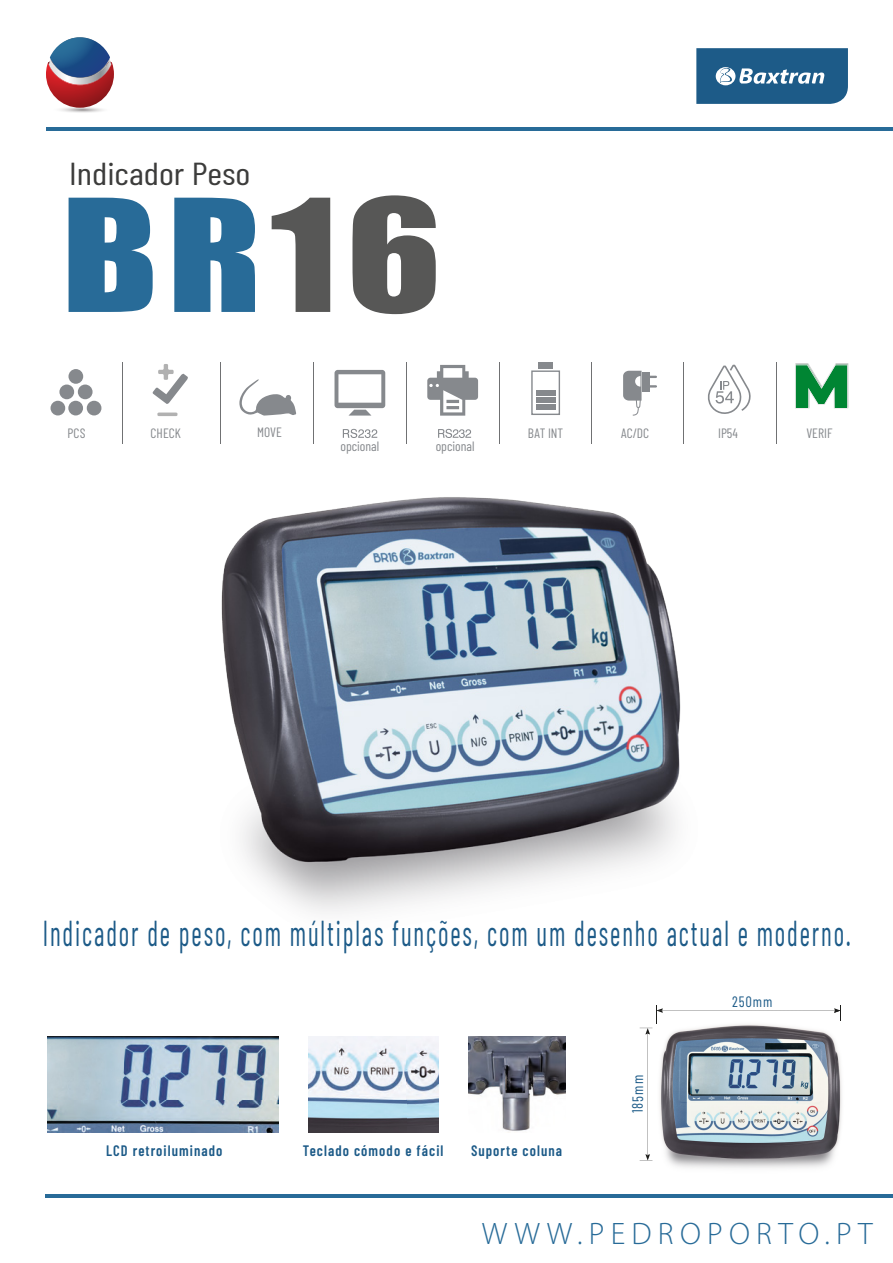
<style>
.page{position:relative;width:893px;height:1263px;background:#fff}
.page>*{position:absolute;margin:0;border:0;box-sizing:border-box;transform-origin:0 0}
.t1{font:144.6px "Impact";color:#286b98;scale:1.22 1}
.t2{font:36px "Barlow Condensed";letter-spacing:.075em;color:#1d5b88;scale:.7 1}
.t3{font:31.8px "Barlow Condensed";color:#3c3c3b;scale:1.13 1}
.t4{font:300 31.2px "Myriad Pro";letter-spacing:.2em;color:#286b98}
.t5{font:600 15.15px "Barlow Condensed";letter-spacing:.075em;color:#1d5b88;scale:.96 1}
.t6{font:15px "Barlow Condensed";letter-spacing:.07em;color:#1d5b88;scale:.96 1}
.t7{font:13.5px "Barlow Condensed";color:#86898d}
.s1{color:#575756}
</style>
<div class="page">
<svg style="left:41px;top:70px;width:78px;height:79px"></svg>
<svg style="left:46px;top:37px;width:68px;height:71px"></svg>
<hr style="left:46px;top:128px;width:847px;height:3px;background:#286b98">
<hr style="left:45px;top:1194px;width:848px;height:3px;background:#286b98">
<svg style="left:696px;top:48px;width:152px;height:56px"></svg>
<img style="left:47px;top:1036px;width:232px;height:97px">
<img style="left:469px;top:1036px;width:96px;height:95px">
<img style="left:309px;top:1036px;width:130px;height:97px">
<svg style="left:795px;top:363px;width:54px;height:46px"></svg>
<div style="left:68px;top:369px;width:15px;height:15px;background:#86898d;border-radius:50%"></div>
<div style="left:59px;top:384px;width:15px;height:15px;background:#86898d;border-radius:50%"></div>
<div style="left:78px;top:384px;width:15px;height:15px;background:#86898d;border-radius:50%"></div>
<div style="left:68px;top:401px;width:15px;height:14px;background:#86898d;border-radius:50%"></div>
<div style="left:51px;top:401px;width:14px;height:14px;background:#86898d;border-radius:50%"></div>
<div style="left:87px;top:401px;width:14px;height:14px;background:#86898d;border-radius:50%"></div>
<hr style="left:122px;top:363px;width:1px;height:81px;background:#707173">
<svg style="left:152px;top:364px;width:36px;height:40px"></svg>
<svg style="left:157px;top:412px;width:20px;height:4px"></svg>
<hr style="left:221px;top:363px;width:1px;height:81px;background:#707173">
<svg style="left:239px;top:379px;width:57px;height:37px"></svg>
<hr style="left:313px;top:363px;width:1px;height:81px;background:#707173">
<svg style="left:335px;top:370px;width:50px;height:46px"></svg>
<hr style="left:406px;top:363px;width:1px;height:81px;background:#707173">
<svg style="left:427px;top:365px;width:51px;height:51px"></svg>
<hr style="left:499px;top:363px;width:1px;height:81px;background:#707173">
<div style="left:531px;top:370px;width:29px;height:45px;border:1px solid #86898d"></div>
<div style="left:536px;top:390px;width:19px;height:6px;background:#86898d"></div>
<div style="left:536px;top:397px;width:19px;height:6px;background:#86898d"></div>
<div style="left:536px;top:404px;width:19px;height:6px;background:#86898d"></div>
<div style="left:538px;top:362px;width:15px;height:7px;background:#86898d"></div>
<hr style="left:591px;top:363px;width:1px;height:81px;background:#707173">
<svg style="left:649px;top:385px;width:8px;height:3px"></svg>
<svg style="left:649px;top:376px;width:8px;height:2px"></svg>
<div style="left:642px;top:372px;width:7px;height:20px;background:#86898d"></div>
<svg style="left:623px;top:371px;width:19px;height:45px"></svg>
<hr style="left:683px;top:363px;width:1px;height:81px;background:#707173">
<svg style="left:707px;top:364px;width:44px;height:50px"></svg>
<hr style="left:776px;top:363px;width:1px;height:81px;background:#707173">
<img style="left:220px;top:425px;width:461px;height:487px">
<img style="left:649px;top:1020px;width:200px;height:178px">
<svg style="left:640px;top:1154px;width:12px;height:7px"></svg>
<svg style="left:834px;top:1005px;width:7px;height:15px"></svg>
<svg style="left:640px;top:1005px;width:23px;height:30px"></svg>
<p class="t3" style="left:69px;top:154px;width:162px">Indicador Peso</p>
<h1 class="t1" style="left:61px;top:143px;width:313px">BR<span class="s1">16</span></h1>
<p class="t7" style="left:67px;top:424px;width:19px">PCS</p>
<p class="t7" style="left:151px;top:424px;width:32px">CHECK</p>
<p class="t7" style="left:257px;top:424px;width:26px">MOVE</p>
<p class="t7" style="left:528px;top:424px;width:37px">BAT INT</p>
<p class="t7" style="left:621px;top:425px;width:30px">AC/DC</p>
<p class="t7" style="left:718px;top:424px;width:21px">IP54</p>
<p class="t7" style="left:806px;top:424px;width:28px">VERIF</p>
<p class="t7" style="left:340px;top:438px;width:40px">opcional</p>
<p class="t7" style="left:436px;top:438px;width:40px">opcional</p>
<p class="t2" style="left:43px;top:910px;width:1156px">Indicador de peso, com múltiplas funções, com um desenho actual e moderno.</p>
<p class="t5" style="left:106px;top:1141px;width:123px">LCD retroiluminado</p>
<p class="t5" style="left:303px;top:1141px;width:148px">Teclado cómodo e fácil</p>
<p class="t5" style="left:471px;top:1141px;width:97px">Suporte coluna</p>
<p class="t6" style="left:628px;top:1113px;width:42px;rotate:-90deg">185mm</p>
<p class="t6" style="left:732px;top:992px;width:44px">250mm</p>
<p class="t4" style="left:482px;top:1214px;width:392px">WWW.PEDROPORTO.PT</p>
</div>
